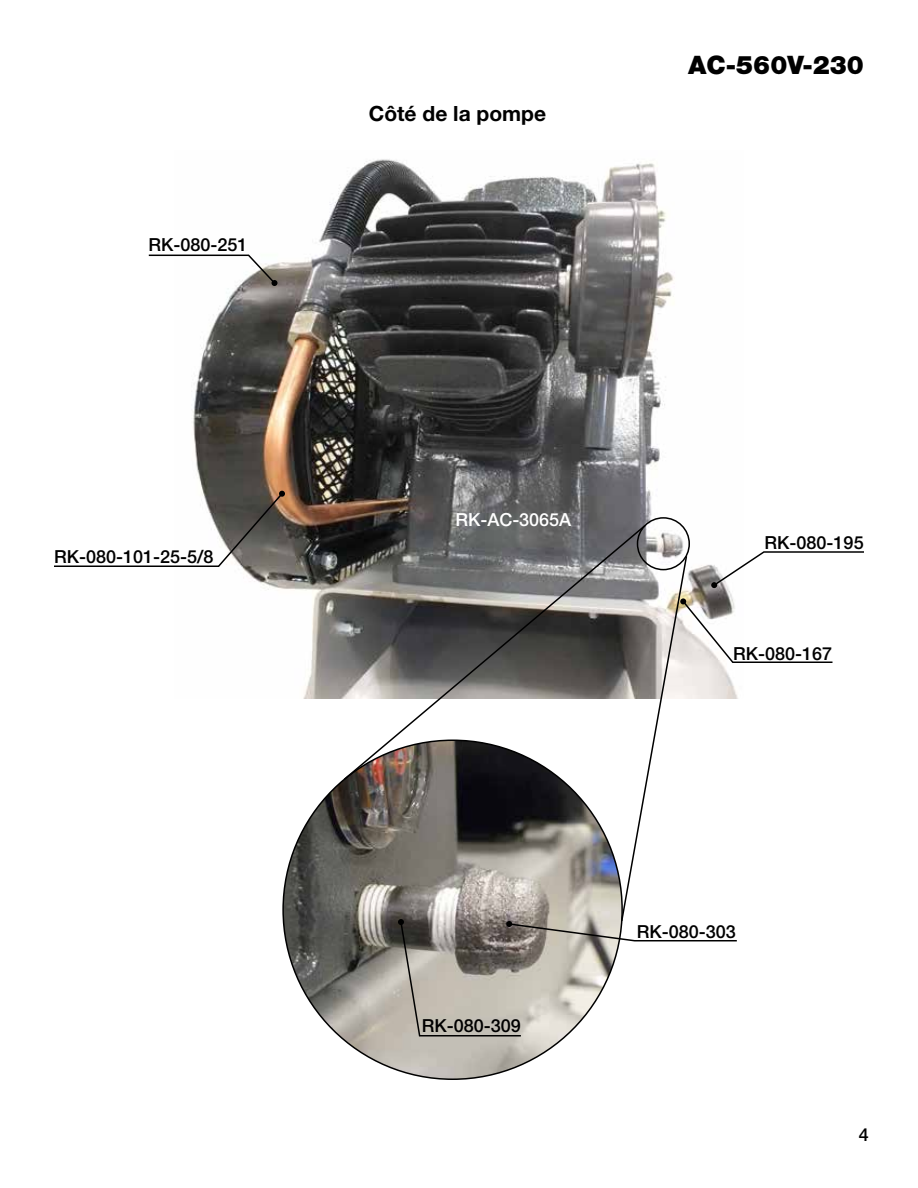
<style>
.page{position:relative;width:918px;height:1188px;background:#fff}
.page>*{position:absolute;margin:0;border:0;box-sizing:border-box;transform-origin:0 0}
.t1{font:900 25.5px "Helvetica Neue";color:#000}
.t2{font:700 21px "Helvetica Neue";color:#000}
.t3{font:500 18px "Helvetica Neue";color:#000}
.t4{font:500 18px "Helvetica Neue";letter-spacing:-.005em;color:#fff}
</style>
<div class="page">
<img style="left:193px;top:159px;width:497px;height:540px">
<img style="left:283px;top:740px;width:339px;height:339px;border-radius:170px">
<div style="left:637px;top:517px;width:53px;height:53px;border:2px solid #000;border-radius:50%"></div>
<svg style="left:342px;top:524px;width:305px;height:257px"></svg>
<svg style="left:148px;top:254px;width:130px;height:32px"></svg>
<svg style="left:54px;top:491px;width:231px;height:77px"></svg>
<svg style="left:398px;top:550px;width:466px;height:487px"></svg>
<p class="t3" style="left:148px;top:234px;width:101px">RK-080-251</p>
<p class="t3" style="left:54px;top:546px;width:161px">RK-080-101-25-5/8</p>
<p class="t2" style="left:369px;top:101px;width:179px">Côté de la pompe</p>
<h1 class="t1" style="left:688px;top:49px;width:177px">AC-560V-230</h1>
<p class="t4" style="left:456px;top:509px;width:117px">RK-AC-3065A</p>
<p class="t3" style="left:765px;top:532px;width:101px">RK-080-195</p>
<p class="t3" style="left:733px;top:643px;width:101px">RK-080-167</p>
<p class="t3" style="left:422px;top:1015px;width:101px">RK-080-309</p>
<p class="t3" style="left:637px;top:921px;width:101px">RK-080-303</p>
<p class="t3" style="left:859px;top:1124px;width:12px">4</p>
</div>
